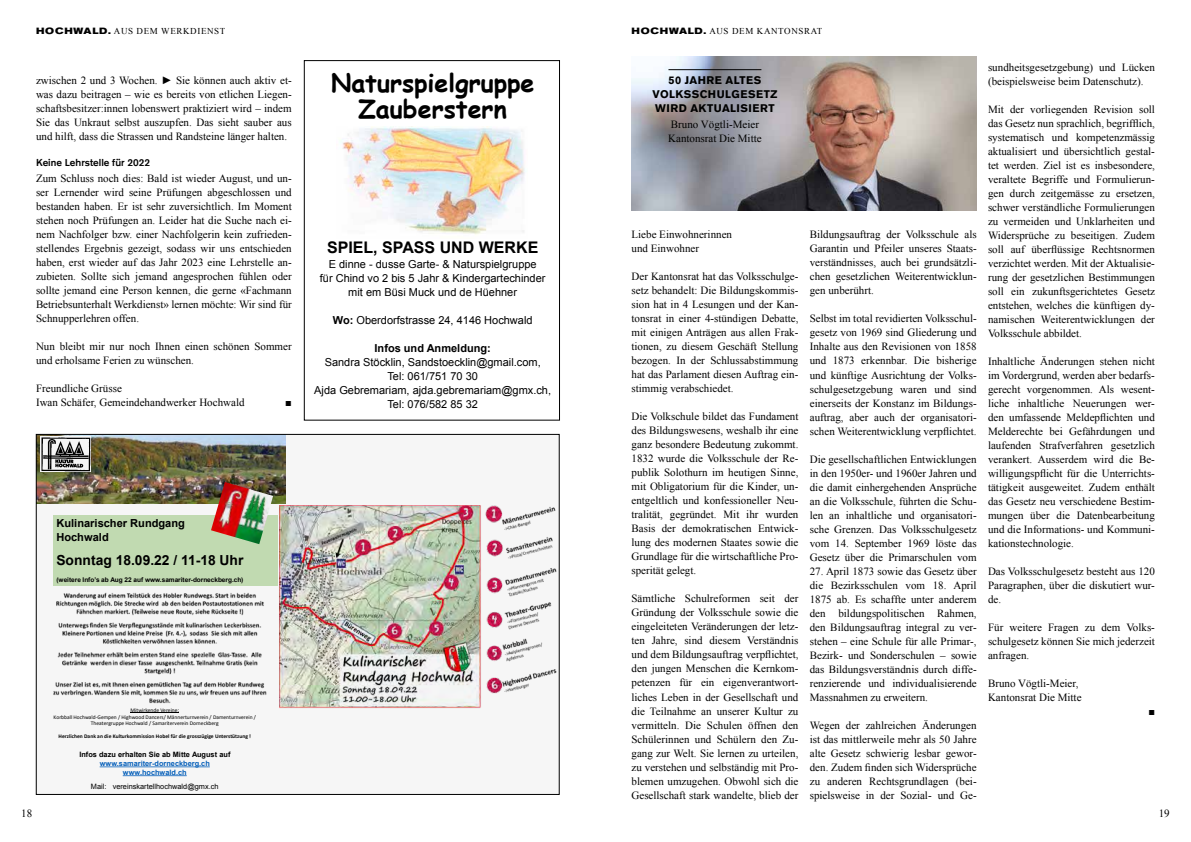
<style>
.page{position:relative;width:1191px;height:842px;background:#fff}
.page>*{position:absolute;margin:0;border:0;box-sizing:border-box;transform-origin:0 0}
.t1{font:700 25px/26px "Comic Sans MS";color:#000;text-align:center}
.t2{font:700 16px "Arial";color:#000}
.t3{font:700 13.8px "Arial";color:#000}
.t4{font:700 11.1px/13.3px "Arial";color:#000}
.t5{font:11px/14px "Times New Roman";color:#000;text-align:justify}
.t6{font:11px/14px "Arial";color:#000;text-align:center}
.t7{font:700 11px/14px "Akzidenz Grotesk BE";letter-spacing:.045em;color:#000;text-align:center}
.t8{font:700 11px "Arial";color:#000}
.t9{font:10px "BSA Akzidenz Grotesk BQ";color:#000}
.t10{font:9px "Times New Roman";letter-spacing:.07em;color:#000}
.t11{font:700 7.4px/8.9px "Arial";color:#0563c1;text-align:center}
.t12{font:700 7.4px "Arial";color:#000}
.t13{font:7.4px "Arial";color:#000}
.t14{font:700 6.5px "Arial";color:#000}
.t15{font:5.5px/6.6px "Calibri";color:#000;text-align:center}
.t16{font:700 5.5px "Calibri";color:#000}
.s1{font-family:"Akzidenz Grotesk BE";font-weight:700;font-stretch:expanded}
.s2{font-weight:700}
</style>
<div class="page">
<div style="left:304px;top:60px;width:256px;height:360px;border:1px solid #000"></div>
<img style="left:340px;top:127px;width:186px;height:108px">
<img style="left:631px;top:56px;width:345px;height:154px">
<hr style="left:668px;top:69px;width:93px;height:1px;background:#000">
<img style="left:38px;top:436px;width:519px;height:341px">
<p class="t10" style="left:36px;top:25px;width:191px"><span class="s1">HOCHWALD.</span> AUS DEM WERKDIENST</p>
<p class="t5" style="left:36px;top:74px;width:257px">zwischen 2 und 3 Wochen. ► Sie können auch aktiv et&shy;was dazu beitragen – wie es bereits von etlichen Liegen&shy;schaftsbesitzer:innen lobenswert praktiziert wird – indem Sie das Unkraut selbst auszupfen. Das sieht sauber aus und hilft, dass die Strassen und Randsteine länger halten.</p>
<p class="t9" style="left:36px;top:157px;width:115px">Keine Lehrstelle für 2022</p>
<p class="t5" style="left:36px;top:171px;width:257px">Zum Schluss noch dies: Bald ist wieder August, und un&shy;ser Lernender wird seine Prüfungen abgeschlossen und bestanden haben. Er ist sehr zuversichtlich. Im Moment stehen noch Prüfungen an. Leider hat die Suche nach ei&shy;nem Nachfolger bzw. einer Nachfolgerin kein zufrieden&shy;stellendes Ergebnis gezeigt, sodass wir uns entschieden haben, erst wieder auf das Jahr 2023 eine Lehrstelle an&shy;zubieten. Sollte sich jemand angesprochen fühlen oder sollte jemand eine Person kennen, die gerne «Fachmann Betriebsunterhalt Werkdienst» lernen möchte: Wir sind für Schnupperlehren offen.</p>
<p class="t5" style="left:36px;top:340px;width:257px">Nun bleibt mir nur noch Ihnen einen schönen Sommer und erholsame Ferien zu wünschen.</p>
<p class="t5" style="left:36px;top:382px;width:210px">Freundliche Grüsse<br>Iwan Schäfer, Gemeindehandwerker Hochwald</p>
<p class="t5" style="left:285px;top:396px;width:8px">■</p>
<h1 class="t1" style="left:331px;top:69px;width:205px">Naturspielgruppe<br>Zauberstern</h1>
<h2 class="t2" style="left:327px;top:237px;width:213px">SPIEL, SPASS UND WERKE</h2>
<p class="t6" style="left:320px;top:257px;width:227px">E dinne - dusse Garte- &amp; Naturspielgruppe<br>für Chind vo 2 bis 5 Jahr &amp; Kindergartechinder mit em Büsi Muck und de Hüehner</p>
<p class="t6" style="left:333px;top:313px;width:201px"><span class="s2">Wo:</span> Oberdorfstrasse 24, 4146 Hochwald</p>
<p class="t8" style="left:374px;top:340px;width:118px">Infos und Anmeldung:</p>
<p class="t6" style="left:314px;top:355px;width:238px">Sandra Stöcklin, Sandstoecklin@gmail.com,<br>Tel: 061/751 70 30<br>Ajda Gebremariam, ajda.gebremariam@gmx.ch,<br>Tel: 076/582 85 32</p>
<p class="t4" style="left:56px;top:517px;width:130px">Kulinarischer Rundgang<br>Hochwald</p>
<p class="t3" style="left:56px;top:551px;width:189px">Sonntag 18.09.22 / 11-18 Uhr</p>
<p class="t14" style="left:56px;top:575px;width:188px">(weitere Info’s ab Aug 22 auf www.samariter-dorneckberg.ch)</p>
<p class="t5" style="left:21px;top:806px;width:12px">18</p>
<p class="t15" style="left:54px;top:707px;width:204px">Mitwirkende Vereine:<br>Korbball Hochwald-Gempen / Highwood Dancers/ Männerturnverein / Damenturnverein /<br>Theatergruppe Hochwald / Samariterverein Dorneckberg</p>
<p class="t16" style="left:59px;top:733px;width:194px">Herzlichen Dank an die Kulturkommission Hobel für die grosszügige Unterstützung !</p>
<p class="t12" style="left:79px;top:749px;width:153px">Infos dazu erhalten Sie ab Mitte August auf</p>
<p class="t11" style="left:100px;top:759px;width:112px">www.samariter-dorneckberg.ch www.hochwald.ch</p>
<p class="t13" style="left:91px;top:781px;width:129px">Mail: vereinskartellhochwald@gmx.ch</p>
<p class="t10" style="left:631px;top:25px;width:192px"><span class="s1">HOCHWALD.</span> AUS DEM KANTONSRAT</p>
<p class="t7" style="left:652px;top:74px;width:126px">50 JAHRE ALTES<br>VOLKSSCHULGESETZ<br>WIRD AKTUALISIERT</p>
<p class="t5" style="left:668px;top:118px;width:95px">Bruno Vögtli-Meier<br>Kantonsrat Die Mitte</p>
<p class="t5" style="left:631px;top:227px;width:102px">Liebe Einwohnerinnen und Einwohner</p>
<p class="t5" style="left:631px;top:269px;width:168px">Der Kantonsrat hat das Volksschulge&shy;setz behandelt: Die Bildungskommis&shy;sion hat in 4 Lesungen und der Kan&shy;tonsrat in einer 4-stündigen Debatte, mit einigen Anträgen aus allen Frak&shy;tionen, zu diesem Geschäft Stellung bezogen. In der Schlussabstimmung hat das Parlament diesen Auftrag ein&shy;stimmig verabschiedet.</p>
<p class="t5" style="left:631px;top:410px;width:168px">Die Volkschule bildet das Fundament des Bildungswesens, weshalb ihr eine ganz besondere Bedeutung zukommt.<br>1832 wurde die Volksschule der Re&shy;publik Solothurn im heutigen Sinne, mit Obligatorium für die Kinder, un&shy;entgeltlich und konfessioneller Neu&shy;tralität, gegründet. Mit ihr wurden Basis der demokratischen Entwick&shy;lung des modernen Staates sowie die Grundlage für die wirtschaftliche Pro&shy;sperität gelegt.</p>
<p class="t5" style="left:631px;top:592px;width:168px">Sämtliche Schulreformen seit der Gründung der Volksschule sowie die eingeleiteten Veränderungen der letz&shy;ten Jahre, sind diesem Verständnis und dem Bildungsauftrag verpflichtet, den jungen Menschen die Kernkom&shy;petenzen für ein eigenverantwort&shy;liches Leben in der Gesellschaft und die Teilnahme an unserer Kultur zu vermitteln. Die Schulen öffnen den Schülerinnen und Schülern den Zu&shy;gang zur Welt. Sie lernen zu urteilen, zu verstehen und selbständig mit Pro&shy;blemen umzugehen. Obwohl sich die Gesellschaft stark wandelte, blieb der</p>
<p class="t5" style="left:809px;top:228px;width:168px">Bildungsauftrag der Volksschule als Garantin und Pfeiler unseres Staats&shy;verständnisses, auch bei grundsätzli&shy;chen gesetzlichen Weiterentwicklun&shy;gen unberührt.</p>
<p class="t5" style="left:809px;top:312px;width:168px">Selbst im total revidierten Volksschul&shy;gesetz von 1969 sind Gliederung und Inhalte aus den Revisionen von 1858 und 1873 erkennbar. Die bisherige und künftige Ausrichtung der Volks&shy;schulgesetzgebung waren und sind einerseits der Konstanz im Bildungs&shy;auftrag, aber auch der organisatori&shy;schen Weiterentwicklung verpflichtet.</p>
<p class="t5" style="left:809px;top:452px;width:168px">Die gesellschaftlichen Entwicklungen in den 1950er- und 1960er Jahren und die damit einhergehenden Ansprüche an die Volksschule, führten die Schu&shy;len an inhaltliche und organisatori&shy;sche Grenzen. Das Volksschulgesetz vom 14. September 1969 löste das Gesetz über die Primarschulen vom</p>
<p class="t5" style="left:809px;top:564px;width:168px">27. April 1873 sowie das Gesetz über die Bezirksschulen vom 18. April 1875 ab. Es schaffte unter anderem den bildungspolitischen Rahmen, den Bildungsauftrag integral zu ver&shy;stehen – eine Schule für alle Primar-, Bezirk- und Sonderschulen – sowie das Bildungsverständnis durch diffe&shy;renzierende und individualisierende Massnahmen zu erweitern.</p>
<p class="t5" style="left:809px;top:718px;width:168px">Wegen der zahlreichen Änderungen ist das mittlerweile mehr als 50 Jahre alte Gesetz schwierig lesbar gewor&shy;den. Zudem finden sich Widersprüche zu anderen Rechtsgrundlagen (bei&shy;spielsweise in der Sozial- und Ge-</p>
<p class="t5" style="left:988px;top:60px;width:168px">sundheitsgesetzgebung) und Lücken (beispielsweise beim Datenschutz).</p>
<p class="t5" style="left:988px;top:102px;width:168px">Mit der vorliegenden Revision soll das Gesetz nun sprachlich, begrifflich, systematisch und kompetenzmässig aktualisiert und übersichtlich gestal&shy;tet werden. Ziel ist es insbesondere, veraltete Begriffe und Formulierun&shy;gen durch zeitgemässe zu ersetzen, schwer verständliche Formulierungen zu vermeiden und Unklarheiten und Widersprüche zu beseitigen. Zudem soll auf überflüssige Rechtsnormen verzichtet werden. Mit der Aktualisie&shy;rung der gesetzlichen Bestimmungen soll ein zukunftsgerichtetes Gesetz entstehen, welches die künftigen dy&shy;namischen Weiterentwicklungen der Volksschule abbildet.</p>
<p class="t5" style="left:988px;top:354px;width:168px">Inhaltliche Änderungen stehen nicht im Vordergrund, werden aber bedarfs&shy;gerecht vorgenommen. Als wesent&shy;liche inhaltliche Neuerungen wer&shy;den umfassende Meldepflichten und Melderechte bei Gefährdungen und laufenden Strafverfahren gesetzlich verankert. Ausserdem wird die Be&shy;willigungspflicht für die Unterrichts&shy;tätigkeit ausgeweitet. Zudem enthält das Gesetz neu verschiedene Bestim&shy;mungen über die Datenbearbeitung und die Informations- und Kommuni&shy;kationstechnologie.</p>
<p class="t5" style="left:988px;top:564px;width:168px">Das Volksschulgesetz besteht aus 120<br>Paragraphen, über die diskutiert wur&shy;de.</p>
<p class="t5" style="left:988px;top:620px;width:168px">Für weitere Fragen zu dem Volks&shy;schulgesetz können Sie mich jederzeit anfragen.</p>
<p class="t5" style="left:988px;top:676px;width:95px">Bruno Vögtli-Meier,<br>Kantonsrat Die Mitte</p>
<p class="t5" style="left:1148px;top:704px;width:8px">■</p>
<p class="t5" style="left:1158px;top:806px;width:12px">19</p>
</div>
